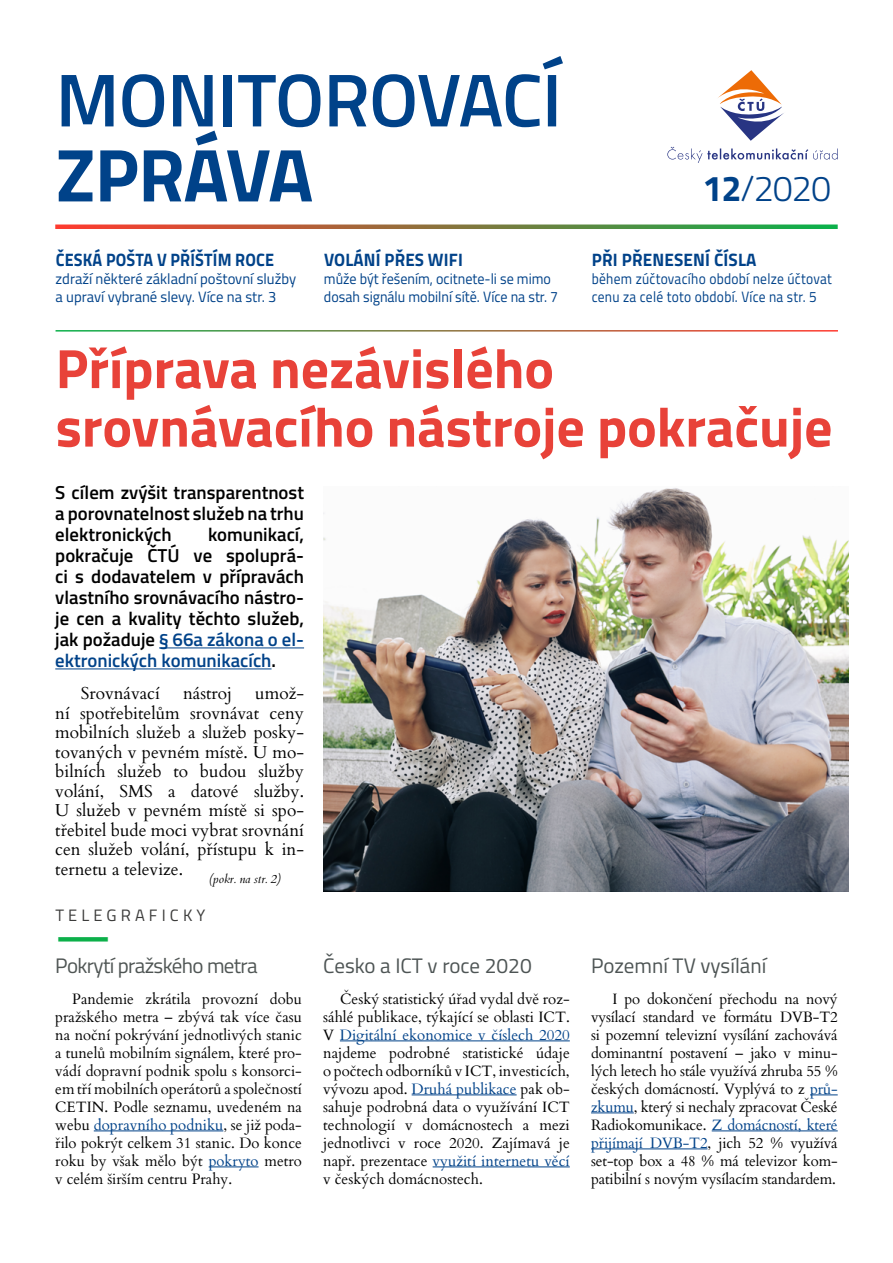
<style>
.page{position:relative;width:893px;height:1263px;background:#fff}
.page>*{position:absolute;margin:0;border:0;box-sizing:border-box;transform-origin:0 0}
.t1{font:600 75px "Titillium";letter-spacing:-.01em;color:#004289}
.t2{font:700 75px "Titillium";letter-spacing:-.02em;color:#004289}
.t3{font:700 55.5px/58.5px "Titillium";color:#e84239}
.t4{font:300 36px "Titillium";color:#004289}
.t5{font:21px "Titillium";color:#4d5454}
.t6{font:21px "Titillium";letter-spacing:-.03em;color:#4f5554}
.t7{font:600 18.75px/21px "Titillium";color:#000;text-align:justify}
.t8{font:700 18px "Titillium";letter-spacing:.01em;color:#004289;scale:.9 1}
.t9{font:700 18px "Titillium";letter-spacing:.01em;color:#004289;scale:.95 1}
.t10{font:700 18px "Titillium";letter-spacing:.01em;color:#004289;scale:.94 1}
.t11{font:17.25px/19.5px "Cardo";color:#000;text-align:justify}
.t12{font:16.5px "Titillium";letter-spacing:.25em;color:#3c3c3b}
.t13{font:15px/18px "Cardo";color:#000;text-align:justify}
.t14{font:15px/18px "Titillium";color:#004289;scale:.94 1}
.t15{font:15px/18px "Titillium";letter-spacing:.02em;color:#004289;scale:.9 1}
.t16{font:15px/18px "Titillium";color:#004289}
.t17{font:italic 12px "Cardo";color:#000}
.s1{font-weight:700}
.s2{color:#004289}
</style>
<div class="page">
<svg style="left:718px;top:70px;width:66px;height:71px"></svg>
<svg style="left:667px;top:147px;width:171px;height:16px"></svg>
<svg style="left:55px;top:224px;width:783px;height:5px;background:#928250"></svg>
<hr style="left:159px;top:648px;width:145px;height:1px;background:#004289">
<hr style="left:55px;top:669px;width:217px;height:1px;background:#004289">
<hr style="left:94px;top:1130px;width:129px;height:1px;background:#004289">
<hr style="left:209px;top:1166px;width:50px;height:1px;background:#004289">
<hr style="left:340px;top:1040px;width:230px;height:1px;background:#004289">
<hr style="left:412px;top:1094px;width:105px;height:1px;background:#004289">
<hr style="left:433px;top:1166px;width:137px;height:1px;background:#004289">
<svg style="left:810px;top:1094px;width:28px;height:1px"></svg>
<hr style="left:591px;top:1112px;width:43px;height:1px;background:#004289">
<hr style="left:712px;top:1130px;width:126px;height:1px;background:#004289">
<hr style="left:591px;top:1148px;width:116px;height:1px;background:#004289">
<img style="left:324px;top:488px;width:525px;height:404px">
<h1 class="t1" style="left:56px;top:44px;width:508px">MONITOROVACÍ</h1>
<h1 class="t2" style="left:56px;top:118px;width:259px">ZPRÁVA</h1>
<p class="t8" style="left:56px;top:246px;width:244px">ČESKÁ POŠTA V PŘÍŠTÍM ROCE</p>
<p class="t16" style="left:56px;top:269px;width:242px">zdraží některé základní poštovní služby a upraví vybrané slevy. Více na str. 3</p>
<p class="t10" style="left:324px;top:246px;width:149px">VOLÁNÍ PŘES WIFI</p>
<p class="t14" style="left:324px;top:269px;width:251px">může být řešením, ocitnete-li se mimo dosah signálu mobilní sítě. Více na str. 7</p>
<h3 class="t4" style="left:702px;top:163px;width:130px"><span class="s1">12</span>/2020</h3>
<p class="t9" style="left:592px;top:246px;width:175px">PŘI PŘENESENÍ ČÍSLA</p>
<p class="t15" style="left:592px;top:269px;width:268px">během zúčtovacího období nelze účtovat cenu za celé toto období. Více na str. 5</p>
<h2 class="t3" style="left:56px;top:337px;width:778px">Příprava nezávislého srovnávacího nástroje pokračuje</h2>
<p class="t7" style="left:55px;top:481px;width:250px">S cílem zvýšit transparentnost a porovnatelnost služeb na trhu elektronických</p>
<p class="t7" style="left:55px;top:523px;width:250px;text-indent:153px">komunikací, pokračuje ČTÚ ve spoluprá&shy;ci s dodavatelem v přípravách vlastního srovnávacího nástro&shy;je cen a kvality těchto služeb, jak požaduje <span class="s2">§ 66a zákona o el&shy;ektronických komunikacích</span>.</p>
<p class="t11" style="left:81px;top:683px;width:81px">Srovnávací</p>
<p class="t11" style="left:183px;top:683px;width:50px">nástroj</p>
<p class="t11" style="left:55px;top:683px;width:250px;text-indent:200px">umož‑ ní spotřebitelům srovnávat ceny mobilních služeb a služeb posky‑ tovaných v pevném místě. U mo‑ bilních služeb to budou služby volání, SMS a datové služby.<br>U služeb v pevném místě si spo‑ třebitel bude moci vybrat srovnání cen služeb volání, přístupu k in‑ ternetu a televize.</p>
<p class="t17" style="left:209px;top:872px;width:74px">(pokr. na str. 2)</p>
<p class="t12" style="left:55px;top:903px;width:152px">TELEGRAFICKY</p>
<h3 class="t6" style="left:55px;top:950px;width:204px">Pokrytí pražského metra</h3>
<p class="t13" style="left:55px;top:989px;width:248px;text-indent:17px">Pandemie zkrátila provozní dobu pražského metra – zbývá tak více času na noční pokrývání jednotlivých stanic a tunelů mobilním signálem, které pro‑ vádí dopravní podnik spolu s konsorci‑ em tří mobilních operátorů a společností CETIN. Podle seznamu, uvedeném na webu <span class="s2">dopravního podniku</span>, se již poda‑ řilo pokrýt celkem 31 stanic. Do konce roku by však mělo být <span class="s2">pokryto</span> metro v celém širším centru Prahy.</p>
<h3 class="t5" style="left:323px;top:950px;width:210px">Česko a ICT v roce 2020</h3>
<p class="t13" style="left:323px;top:989px;width:248px;text-indent:17px">Český statistický úřad vydal dvě roz‑ sáhlé publikace, týkající se oblasti ICT.<br>V <span class="s2">Digitální ekonomice v číslech 2020 </span>najdeme podrobné statistické údaje o počtech odborníků v ICT, investicích, vývozu apod. <span class="s2">Druhá publikace</span> pak ob‑ sahuje podrobná data o využívání ICT technologií v domácnostech a mezi jednotlivci v roce 2020. Zajímavá je např. prezentace <span class="s2">využití internetu věcí </span>v českých domácnostech.</p>
<h3 class="t5" style="left:591px;top:950px;width:177px">Pozemní TV vysílání</h3>
<p class="t13" style="left:591px;top:989px;width:248px;text-indent:21px">I po dokončení přechodu na nový vysílací standard ve formátu DVB-T2 si pozemní televizní vysílání zachovává dominantní postavení – jako v minu‑ lých letech ho stále využívá zhruba 55 % českých domácností. Vyplývá to z <span class="s2">prů‑ zkumu</span>, který si nechaly zpracovat České Radiokomunikace. <span class="s2">Z domácností, které přijímají DVB-T2</span>, jich 52 % využívá set-top box a 48 % má televizor kom‑ patibilní s novým vysílacím standardem.</p>
</div>
